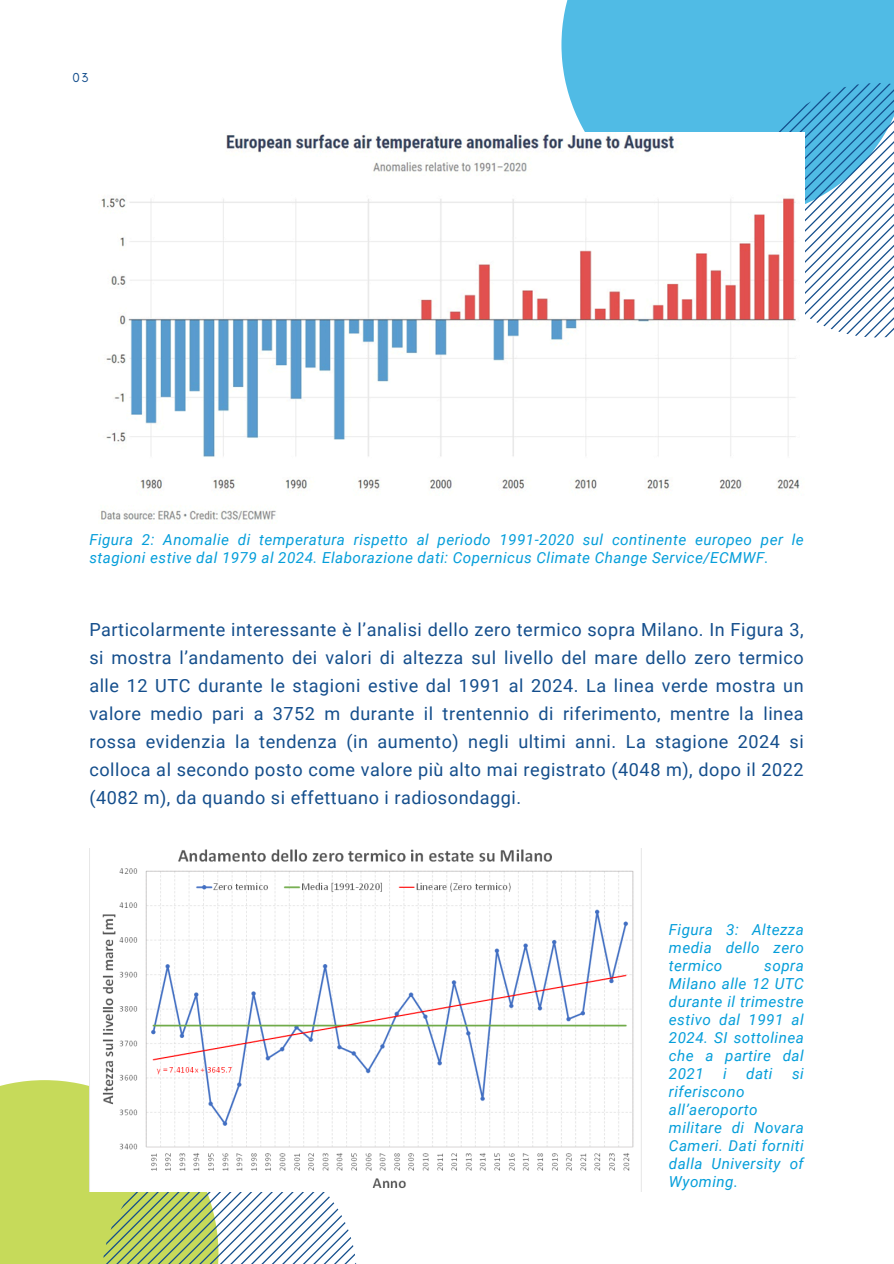
<style>
.page{position:relative;width:894px;height:1264px;background:#fff}
.page>*{position:absolute;margin:0;border:0;box-sizing:border-box;transform-origin:0 0}
.t1{font:18px/28.2px "Roboto";letter-spacing:.03em;color:#144e8c;text-align:justify}
.t2{font:italic 15.15px/18px "Roboto";letter-spacing:.03em;color:#059eda}
.t3{font:13.2px "Glacial Indifference";color:#144e8c}
</style>
<div class="page">
<div style="left:561px;top:0;width:332px;height:219px;background:#50bbe5"></div>
<svg style="left:779px;top:83px;width:114px;height:254px"></svg>
<div style="left:0;top:1080px;width:218px;height:183px;background:#c6da5a"></div>
<svg style="left:102px;top:1191px;width:254px;height:72px"></svg>
<img style="left:100px;top:132px;width:704px;height:389px">
<img style="left:89px;top:848px;width:545px;height:343px">
<p class="t3" style="left:73px;top:70px;width:17px">03</p>
<p class="t2" style="left:89px;top:530px;width:715px">Figura 2: Anomalie di temperatura rispetto al periodo 1991-2020 sul continente europeo per le stagioni estive dal 1979 al 2024. Elaborazione dati: Copernicus Climate Change Service/ECMWF.</p>
<p class="t1" style="left:89px;top:615px;width:715px">Particolarmente interessante è l’analisi dello zero termico sopra Milano. In Figura 3, si mostra l’andamento dei valori di altezza sul livello del mare dello zero termico alle 12 UTC durante le stagioni estive dal 1991 al 2024. La linea verde mostra un valore medio pari a 3752 m durante il trentennio di riferimento, mentre la linea rossa evidenzia la tendenza (in aumento) negli ultimi anni. La stagione 2024 si colloca al secondo posto come valore più alto mai registrato (4048 m), dopo il 2022 (4082 m), da quando si effettuano i radiosondaggi.</p>
<p class="t2" style="left:668px;top:920px;width:136px;text-align:justify">Figura 3: Altezza media dello zero termico</p>
<p class="t2" style="left:668px;top:956px;width:136px;text-align:justify;text-indent:95px">sopra Milano alle 12 UTC durante il trimestre estivo dal 1991 al 2024. SI sottolinea che a partire dal 2021</p>
<p class="t2" style="left:723px;top:1064px;width:5px">i</p>
<p class="t2" style="left:746px;top:1064px;width:28px">dati</p>
<p class="t2" style="left:791px;top:1064px;width:13px">si</p>
<p class="t2" style="left:668px;top:1082px;width:136px">riferiscono all’aeroporto militare di Novara<br>Cameri. Dati forniti dalla University of<br>Wyoming.</p>
</div>
